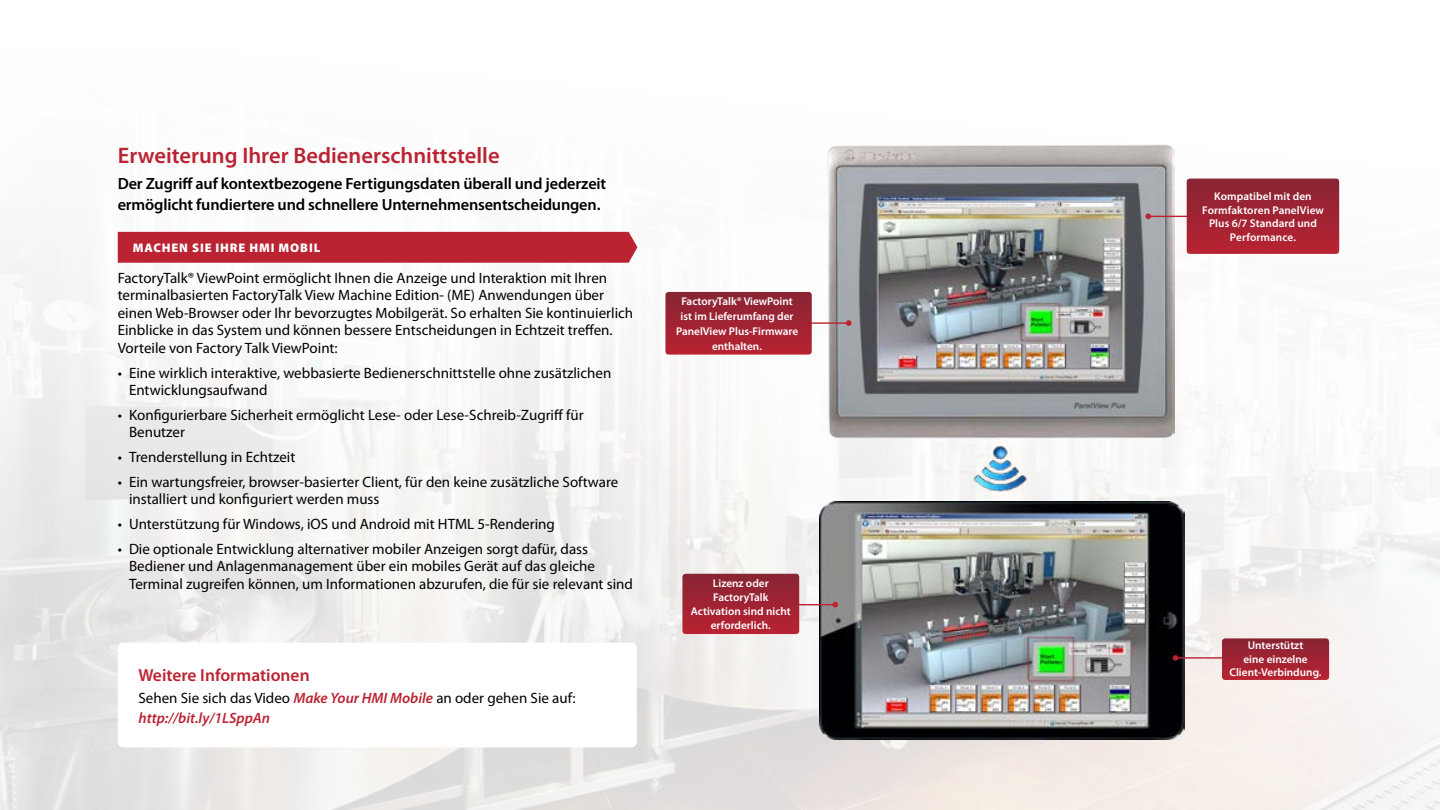
<style>
.page{position:relative;width:1440px;height:810px;background:#fff}
.page>*{position:absolute;margin:0;border:0;box-sizing:border-box;transform-origin:0 0}
.t1{font:600 22.5px "Myriad Pro";color:#bb2332}
.t2{font:600 17.5px "Myriad Pro";color:#bb2332}
.t3{font:600 16.25px/21.2px "Myriad Pro";letter-spacing:-.01em;color:#000}
.t4{font:15px/17.5px "Myriad Pro";color:#000}
.t5{font:900 12.5px "Myriad Pro";letter-spacing:.07em;color:#fff}
.t6{font:600 11.25px/13.8px "Myriad Pro";color:#fff;text-align:center}
.s1{font-weight:600;font-style:italic;color:#bb2332}
</style>
<div class="page">
<img style="left:0;top:149px;width:1440px;height:661px">
<div style="left:118px;top:232px;width:519px;height:31px;background:#bb2332"></div>
<div style="left:118px;top:643px;width:519px;height:104px;background:#fff;border-radius:6px"></div>
<img style="left:819px;top:502px;width:366px;height:238px">
<img style="left:827px;top:144px;width:347px;height:295px">
<hr style="left:797px;top:322px;width:52px;height:2px;background:#bb2332">
<svg style="left:846px;top:320px;width:6px;height:6px"></svg>
<hr style="left:1148px;top:216px;width:52px;height:1px;background:#bb2332">
<svg style="left:1145px;top:214px;width:6px;height:5px"></svg>
<svg style="left:1187px;top:179px;width:152px;height:75px;background:#a02333"></svg>
<hr style="left:783px;top:604px;width:52px;height:1px;background:#bb2332">
<svg style="left:832px;top:602px;width:6px;height:6px"></svg>
<svg style="left:682px;top:574px;width:117px;height:60px;background:#a02433"></svg>
<hr style="left:1176px;top:657px;width:51px;height:2px;background:#bb2332">
<svg style="left:1173px;top:655px;width:5px;height:6px"></svg>
<svg style="left:1222px;top:638px;width:107px;height:42px;background:#a12535"></svg>
<svg style="left:665px;top:292px;width:147px;height:63px;background:#a12535"></svg>
<img style="left:970px;top:447px;width:60px;height:44px">
<h1 class="t1" style="left:118px;top:141px;width:383px">Erweiterung Ihrer Bedienerschnittstelle</h1>
<p class="t3" style="left:118px;top:173px;width:490px">Der Zugriff auf kontextbezogene Fertigungsdaten überall und jederzeit ermöglicht fundiertere und schnellere Unternehmensentscheidungen.</p>
<p class="t5" style="left:133px;top:239px;width:189px">MACHEN SIE IHRE HMI MOBIL</p>
<p class="t4" style="left:118px;top:269px;width:517px">FactoryTalk® ViewPoint ermöglicht Ihnen die Anzeige und Interaktion mit Ihren terminalbasierten FactoryTalk View Machine Edition- (ME) Anwendungen über einen Web-Browser oder Ihr bevorzugtes Mobilgerät. So erhalten Sie kontinuierlich Einblicke in das System und können bessere Entscheidungen in Echtzeit treffen.<br>Vorteile von Factory Talk ViewPoint:</p>
<p class="t4" style="left:129px;top:364px;width:484px;text-indent:-11px">• Eine wirklich interaktive, webbasierte Bedienerschnittstelle ohne zusätzlichen<br>Entwicklungsaufwand</p>
<p class="t4" style="left:129px;top:406px;width:456px;text-indent:-11px">• Konfigurierbare Sicherheit ermöglicht Lese- oder Lese-Schreib-Zugriff für<br>Benutzer</p>
<p class="t4" style="left:118px;top:448px;width:179px">• Trenderstellung in Echtzeit</p>
<p class="t4" style="left:129px;top:473px;width:491px;text-indent:-11px">• Ein wartungsfreier, browser-basierter Client, für den keine zusätzliche Software installiert und konfiguriert werden muss</p>
<p class="t4" style="left:118px;top:515px;width:439px">• Unterstützung für Windows, iOS und Android mit HTML 5-Rendering</p>
<p class="t4" style="left:129px;top:540px;width:506px;text-indent:-11px">• Die optionale Entwicklung alternativer mobiler Anzeigen sorgt dafür, dass<br>Bediener und Anlagenmanagement über ein mobiles Gerät auf das gleiche<br>Terminal zugreifen können, um Informationen abzurufen, die für sie relevant sind</p>
<p class="t2" style="left:138px;top:664px;width:173px">Weitere Informationen</p>
<p class="t4" style="left:138px;top:687px;width:439px;line-height:20px">Sehen Sie sich das Video <span class="s1">Make Your HMI Mobile</span> an oder gehen Sie auf: <span class="s1">http://bit.ly/1LSppAn</span></p>
<p class="t6" style="left:676px;top:293px;width:124px;line-height:15px">FactoryTalk® ViewPoint ist im Lieferumfang der<br>PanelView Plus-Firmware enthalten.</p>
<p class="t6" style="left:691px;top:577px;width:101px">Lizenz oder<br>FactoryTalk<br>Activation sind nicht erforderlich.</p>
<p class="t6" style="left:1202px;top:189px;width:123px">Kompatibel mit den<br>Formfaktoren PanelView<br>Plus 6/7 Standard und<br>Performance.</p>
<p class="t6" style="left:1230px;top:638px;width:94px">Unterstützt<br>eine einzelne<br>Client-Verbindung.</p>
</div>
